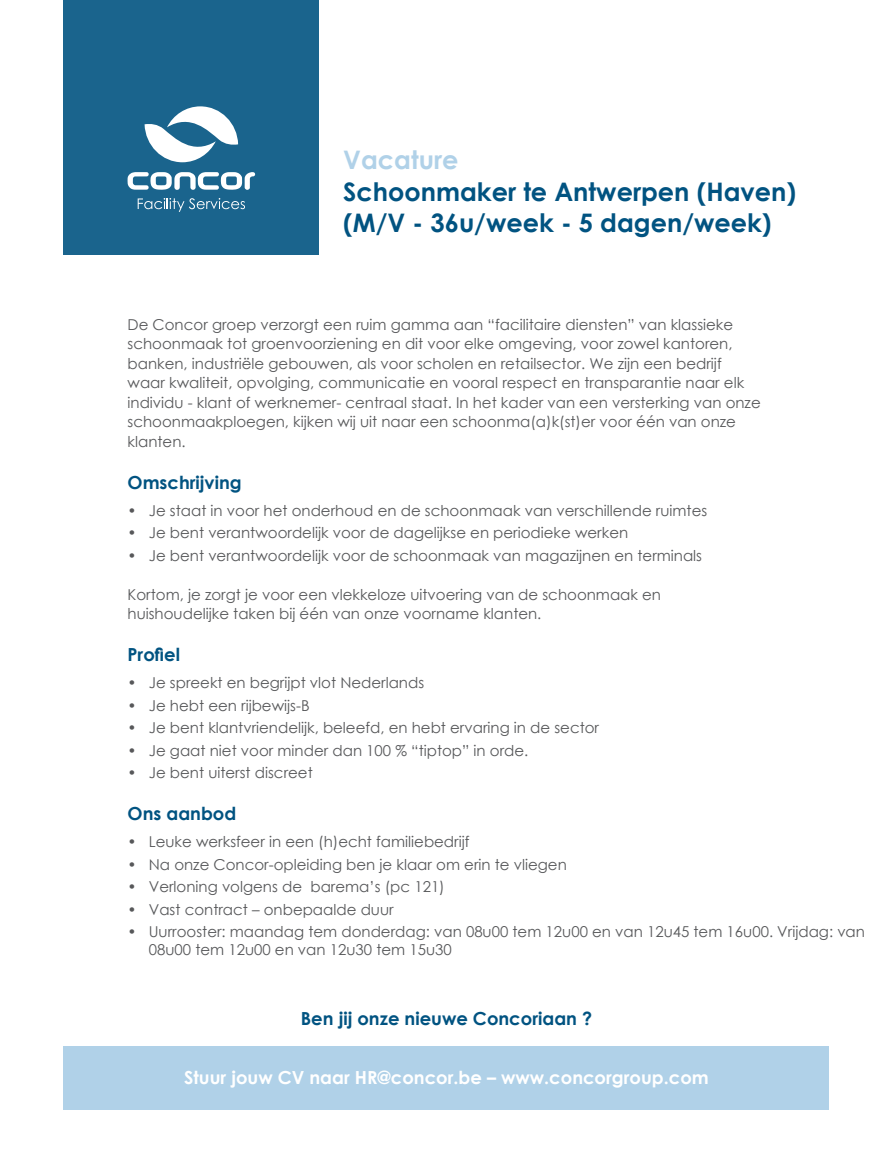
<style>
.page{position:relative;width:893px;height:1174px;background:#fff}
.page>*{position:absolute;margin:0;border:0;box-sizing:border-box;transform-origin:0 0}
.t1{font:700 25.5px/31.5px "Century Gothic";color:#015381}
.Body{font:700 18px "Century Gothic";color:#015381}
.t2{font:700 18px "Century Gothic";color:#fff}
.Body-2{font:15px/19.5px "Century Gothic";color:#57585a}
.s1{color:#b0d1e8}
</style>
<div class="page">
<div style="left:64px;top:0;width:255px;height:254px;background:#1a648d"></div>
<svg style="left:145px;top:106px;width:93px;height:56px"></svg>
<svg style="left:128px;top:172px;width:127px;height:18px"></svg>
<svg style="left:138px;top:198px;width:107px;height:14px"></svg>
<div style="left:64px;top:1046px;width:765px;height:63px;background:#b0d1e8"></div>
<p class="t1" style="left:343px;top:143px;width:454px"><span class="s1">Vacature<br></span>Schoonmaker te Antwerpen (Haven) (M/V - 36u/week - 5 dagen/week)</p>
<p class="Body-2" style="left:128px;top:314px;width:635px">De Concor groep verzorgt een ruim gamma aan “facilitaire diensten” van klassieke schoonmaak tot groenvoorziening en dit voor elke omgeving, voor zowel kantoren, banken, industriële gebouwen, als voor scholen en retailsector. We zijn een bedrijf waar kwaliteit, opvolging, communicatie en vooral respect en transparantie naar elk individu - klant of werknemer- centraal staat. In het kader van een versterking van onze schoonmaakploegen, kijken wij uit naar een schoonma(a)k(st)er voor één van onze klanten.</p>
<p class="Body" style="left:128px;top:468px;width:116px">Omschrijving</p>
<p class="Body-2" style="left:128px;top:500px;width:581px">• Je staat in voor het onderhoud en de schoonmaak van verschillende ruimtes</p>
<p class="Body-2" style="left:128px;top:522px;width:502px">• Je bent verantwoordelijk voor de dagelijkse en periodieke werken</p>
<p class="Body-2" style="left:128px;top:545px;width:576px">• Je bent verantwoordelijk voor de schoonmaak van magazijnen en terminals</p>
<p class="Body-2" style="left:128px;top:584px;width:535px">Kortom, je zorgt je voor een vlekkeloze uitvoering van de schoonmaak en huishoudelijke taken bij één van onze voorname klanten.</p>
<p class="Body" style="left:128px;top:641px;width:54px">Profiel</p>
<p class="Body-2" style="left:128px;top:672px;width:298px">• Je spreekt en begrijpt vlot Nederlands</p>
<p class="Body-2" style="left:128px;top:695px;width:184px">• Je hebt een rijbewijs-B</p>
<p class="Body-2" style="left:128px;top:717px;width:473px">• Je bent klantvriendelijk, beleefd, en hebt ervaring in de sector</p>
<p class="Body-2" style="left:128px;top:740px;width:402px">• Je gaat niet voor minder dan 100 % “tiptop” in orde.</p>
<p class="Body-2" style="left:128px;top:762px;width:187px">• Je bent uiterst discreet</p>
<p class="Body" style="left:128px;top:800px;width:110px">Ons aanbod</p>
<p class="Body-2" style="left:128px;top:831px;width:343px">• Leuke werksfeer in een (h)echt familiebedrijf</p>
<p class="Body-2" style="left:128px;top:854px;width:441px">• Na onze Concor-opleiding ben je klaar om erin te vliegen</p>
<p class="Body-2" style="left:128px;top:876px;width:319px">• Verloning volgens de barema’s (pc 121)</p>
<p class="Body-2" style="left:128px;top:899px;width:268px">• Vast contract – onbepaalde duur</p>
<p class="Body-2" style="left:149px;top:922px;width:718px;line-height:18px;text-indent:-21px">• Uurrooster: maandag tem donderdag: van 08u00 tem 12u00 en van 12u45 tem 16u00. Vrijdag: van<br>08u00 tem 12u00 en van 12u30 tem 15u30</p>
<p class="Body" style="left:301px;top:1004px;width:293px">Ben jij onze nieuwe Concoriaan ?</p>
<p class="t2" style="left:184px;top:1063px;width:526px">Stuur jouw CV naar HR@concor.be – www.concorgroup.com</p>
</div>
